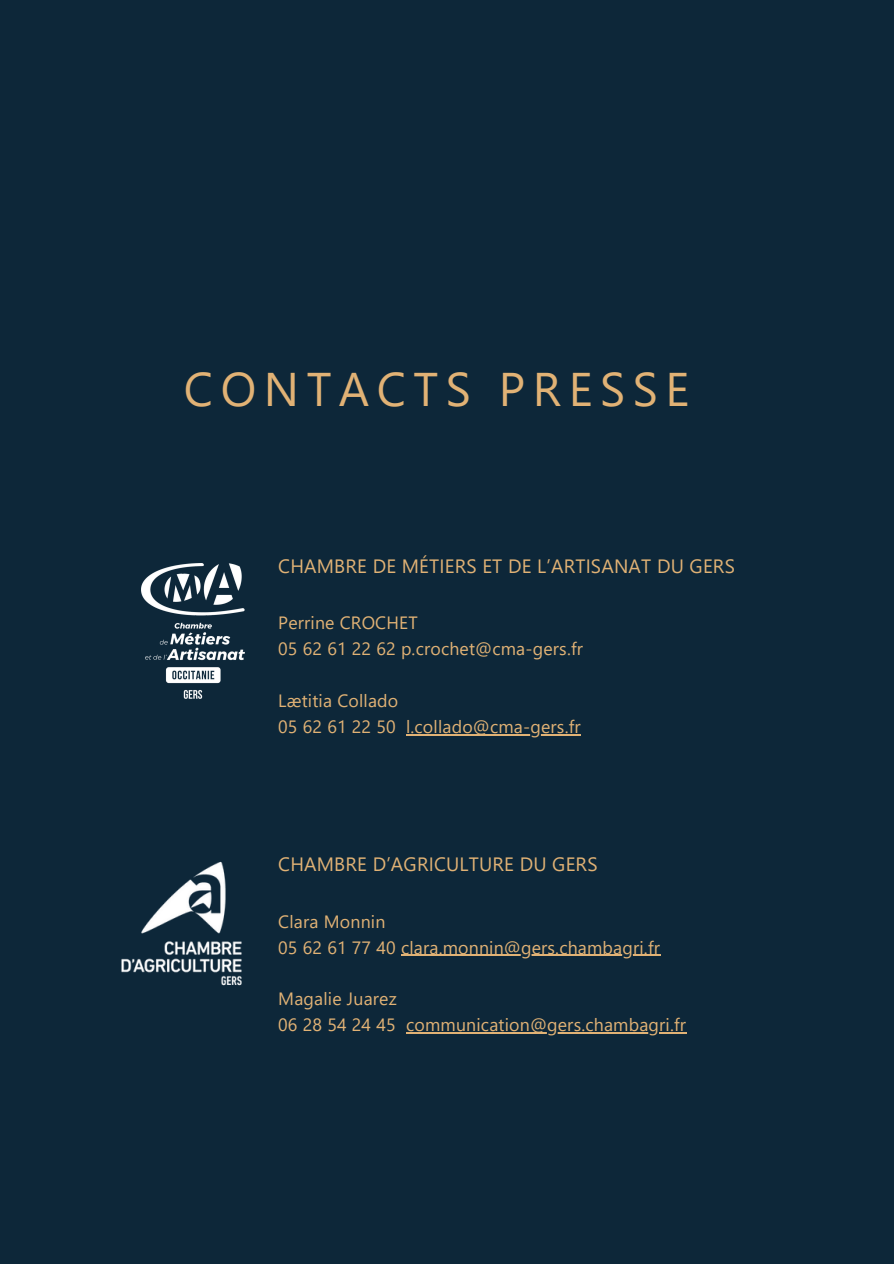
<style>
.page{position:relative;width:894px;height:1264px;background:#fff}
.page>*{position:absolute;margin:0;border:0;box-sizing:border-box;transform-origin:0 0}
.t1{font:47.1px "Segoe UI";letter-spacing:.16em;color:#e1b275}
.t2{font:19.2px "Segoe UI";letter-spacing:.01em;color:#e1b275}
.t3{font:17.7px "Segoe UI";letter-spacing:.01em;color:#e1b275}
</style>
<div class="page">
<div style="left:0;top:0;width:893px;height:1263px;background:#0d2739"></div>
<hr style="left:406px;top:734px;width:174px;height:1px;background:#e1b275">
<hr style="left:401px;top:954px;width:259px;height:1px;background:#e1b275">
<hr style="left:406px;top:1032px;width:280px;height:1px;background:#e1b275">
<img style="left:121px;top:861px;width:121px;height:125px">
<img style="left:141px;top:563px;width:104px;height:136px">
<h1 class="t1" style="left:184px;top:355px;width:506px">CONTACTS PRESSE</h1>
<h1 class="t2" style="left:278px;top:552px;width:458px">CHAMBRE DE MÉTIERS ET DE L’ARTISANAT DU GERS</h1>
<p class="t3" style="left:278px;top:610px;width:141px">Perrine CROCHET</p>
<p class="t3" style="left:278px;top:636px;width:306px">05 62 61 22 62 p.crochet@cma-gers.fr</p>
<h2 class="t3" style="left:278px;top:688px;width:122px">Lætitia Collado</h2>
<p class="t3" style="left:278px;top:713px;width:119px">05 62 61 22 50</p>
<p class="t3" style="left:406px;top:713px;width:176px">l.collado@cma-gers.fr</p>
<p class="t2" style="left:278px;top:850px;width:321px">CHAMBRE D’AGRICULTURE DU GERS</p>
<p class="t3" style="left:278px;top:908px;width:109px">Clara Monnin</p>
<p class="t3" style="left:278px;top:934px;width:383px">05 62 61 77 40 clara.monnin@gers.chambagri.fr</p>
<p class="t3" style="left:278px;top:986px;width:120px">Magalie Juarez</p>
<p class="t3" style="left:278px;top:1012px;width:119px">06 28 54 24 45</p>
<p class="t3" style="left:406px;top:1012px;width:281px">communication@gers.chambagri.fr</p>
</div>
